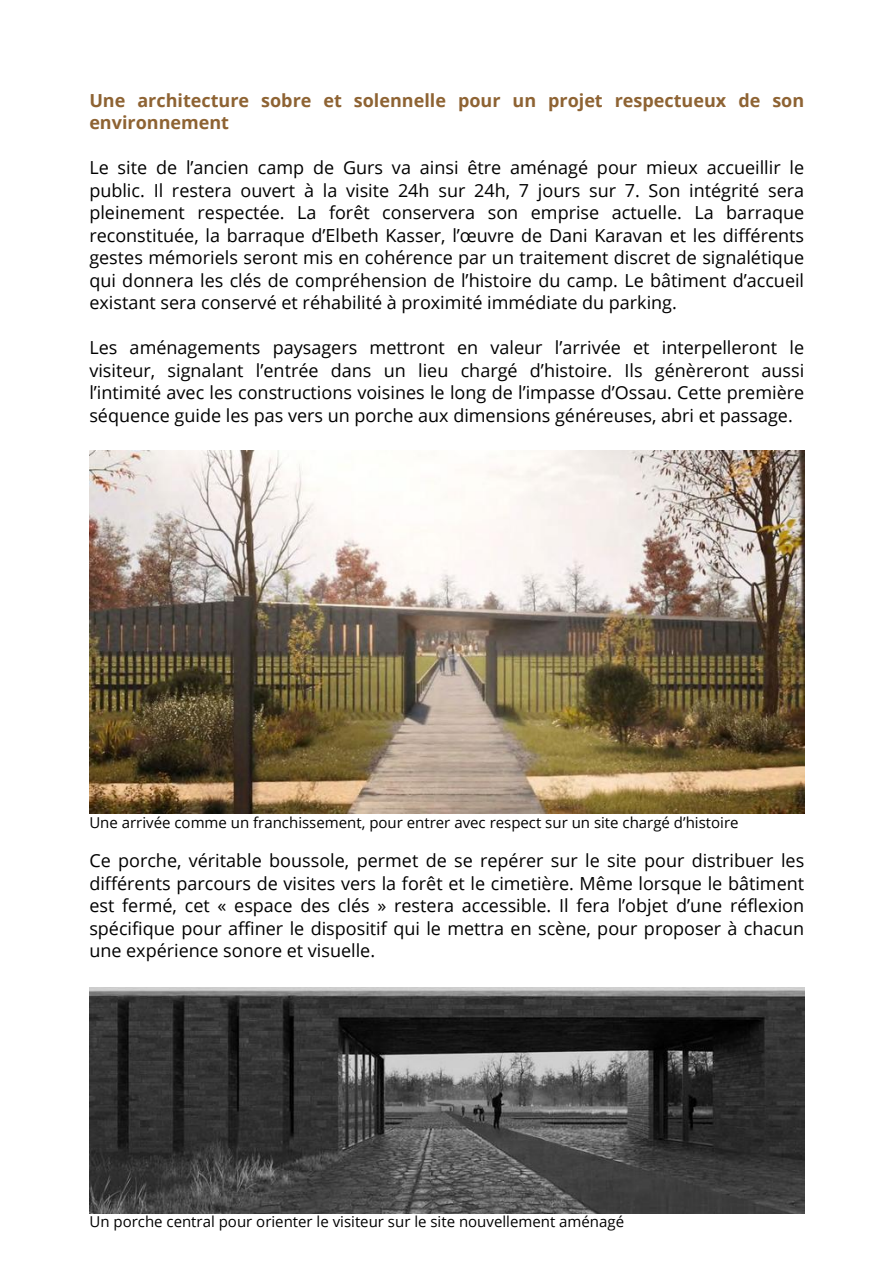
<style>
.page{position:relative;width:894px;height:1264px;background:#fff}
.page>*{position:absolute;margin:0;border:0;box-sizing:border-box;transform-origin:0 0}
.t1{font:18px/22.5px "Open Sans";color:#000;text-align:justify}
.t2{font:700 18px/22.5px "Open Sans";color:#8e6333}
.t3{font:15px "Open Sans";color:#000}
</style>
<div class="page">
<img style="left:89px;top:451px;width:715px;height:362px">
<img style="left:89px;top:987px;width:715px;height:225px">
<p class="t2" style="left:89px;top:89px;width:716px">Une architecture sobre et solennelle pour un projet respectueux de son environnement</p>
<p class="t1" style="left:89px;top:156px;width:716px">Le site de l’ancien camp de Gurs va ainsi être aménagé pour mieux accueillir le public. Il restera ouvert à la visite 24h sur 24h, 7 jours sur 7. Son intégrité sera pleinement respectée. La forêt conservera son emprise actuelle. La barraque reconstituée, la barraque d’Elbeth Kasser, l’œuvre de Dani Karavan et les différents gestes mémoriels seront mis en cohérence par un traitement discret de signalétique qui donnera les clés de compréhension de l’histoire du camp. Le bâtiment d’accueil existant sera conservé et réhabilité à proximité immédiate du parking.</p>
<p class="t1" style="left:89px;top:336px;width:716px">Les aménagements paysagers mettront en valeur l’arrivée et interpelleront le visiteur, signalant l’entrée dans un lieu chargé d’histoire. Ils génèreront aussi l’intimité avec les constructions voisines le long de l’impasse d’Ossau. Cette première séquence guide les pas vers un porche aux dimensions généreuses, abri et passage.</p>
<p class="t3" style="left:89px;top:812px;width:650px">Une arrivée comme un franchissement, pour entrer avec respect sur un site chargé d’histoire</p>
<p class="t1" style="left:89px;top:848px;width:716px">Ce porche, véritable boussole, permet de se repérer sur le site pour distribuer les différents parcours de visites vers la forêt et le cimetière. Même lorsque le bâtiment est fermé, cet « espace des clés » restera accessible. Il fera l’objet d’une réflexion spécifique pour affiner le dispositif qui le mettra en scène, pour proposer à chacun une expérience sonore et visuelle.</p>
<p class="t3" style="left:89px;top:1210px;width:536px">Un porche central pour orienter le visiteur sur le site nouvellement aménagé</p>
</div>
